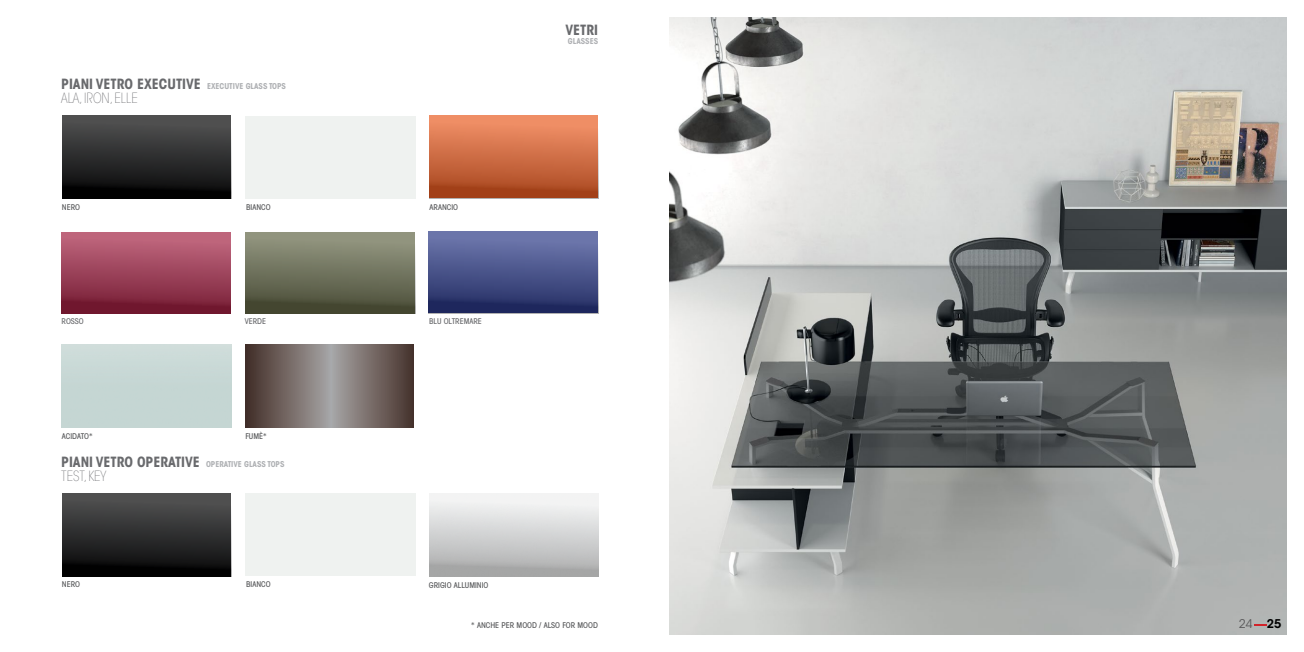
<style>
.page{position:relative;width:1304px;height:652px;background:#fff}
.page>*{position:absolute;margin:0;border:0;box-sizing:border-box;transform-origin:0 0}
.t1{font:14px "ITC Avant Garde MM 740 450";color:#696a6d}
.t2{font:14px "ITC Avant Garde MM 82 450";color:#696a6d}
.t3{font:12px "ITC Avant Garde Std";color:#5b5b5c}
.t4{font:500 condensed 8px "Avant Garde";color:#58595b}
.t5{font:500 condensed 8px "Avant Garde";color:#696a6d}
.t6{font:8px "ITC Avant Garde MM 740 450";color:#afb1b4}
.s1{font-size:8px;color:#afb1b4}
.s2{font-weight:600;color:#000}
</style>
<div class="page">
<div style="left:246px;top:116px;width:170px;height:82px;background:#eff2f0"></div>
<div style="left:62px;top:116px;width:169px;height:83px;background:linear-gradient(to bottom,#565757,#010102)"></div>
<div style="left:429px;top:116px;width:169px;height:82px;background:linear-gradient(to bottom,#f7966e,#a3421a)"></div>
<svg style="left:245px;top:345px;width:169px;height:82px"></svg>
<div style="left:61px;top:232px;width:170px;height:81px;background:linear-gradient(to bottom,#c66d84,#71182f)"></div>
<div style="left:245px;top:232px;width:170px;height:81px;background:linear-gradient(to bottom,#999c87,#454732)"></div>
<div style="left:429px;top:232px;width:169px;height:81px;background:linear-gradient(to bottom,#737db3,#1f285e)"></div>
<img style="left:669px;top:17px;width:618px;height:618px">
<div style="left:246px;top:494px;width:170px;height:82px;background:#eff2f0"></div>
<div style="left:62px;top:493px;width:169px;height:83px;background:linear-gradient(to bottom,#575758,#020203)"></div>
<div style="left:429px;top:494px;width:169px;height:83px;background:linear-gradient(to bottom,#fbfcfc,#a5a6a7)"></div>
<svg style="left:1254px;top:624px;width:12px;height:1px"></svg>
<h1 class="t1" style="left:61px;top:76px;width:226px">PIANI VETRO EXECUTIVE <span class="s1">EXECUTIVE GLASS TOPS</span></h1>
<h1 class="t2" style="left:61px;top:90px;width:78px">ALA, IRON, ELLE</h1>
<p class="t4" style="left:62px;top:202px;width:20px">NERO</p>
<p class="t4" style="left:246px;top:202px;width:26px">BIANCO</p>
<p class="t4" style="left:430px;top:202px;width:30px">ARANCIO</p>
<p class="t5" style="left:62px;top:316px;width:24px">ROSSO</p>
<p class="t5" style="left:245px;top:316px;width:23px">VERDE</p>
<p class="t5" style="left:429px;top:316px;width:54px">BLU OLTREMARE</p>
<p class="t4" style="left:62px;top:431px;width:32px">ACIDATO*</p>
<p class="t4" style="left:245px;top:431px;width:23px">FUMÈ*</p>
<h1 class="t1" style="left:61px;top:454px;width:225px">PIANI VETRO OPERATIVE <span class="s1">OPERATIVE GLASS TOPS</span></h1>
<h1 class="t2" style="left:61px;top:468px;width:47px">TEST, KEY</h1>
<p class="t4" style="left:62px;top:580px;width:20px">NERO</p>
<p class="t4" style="left:246px;top:580px;width:26px">BIANCO</p>
<p class="t4" style="left:429px;top:580px;width:61px">GRIGIO ALLUMINIO</p>
<h1 class="t1" style="left:565px;top:22px;width:34px">VETRI</h1>
<p class="t6" style="left:568px;top:36px;width:32px">GLASSES</p>
<p class="t4" style="left:471px;top:620px;width:128px">* ANCHE PER MOOD / ALSO FOR MOOD</p>
<h2 class="t3" style="left:1239px;top:617px;width:44px">24 <span class="s2">25</span></h2>
</div>
